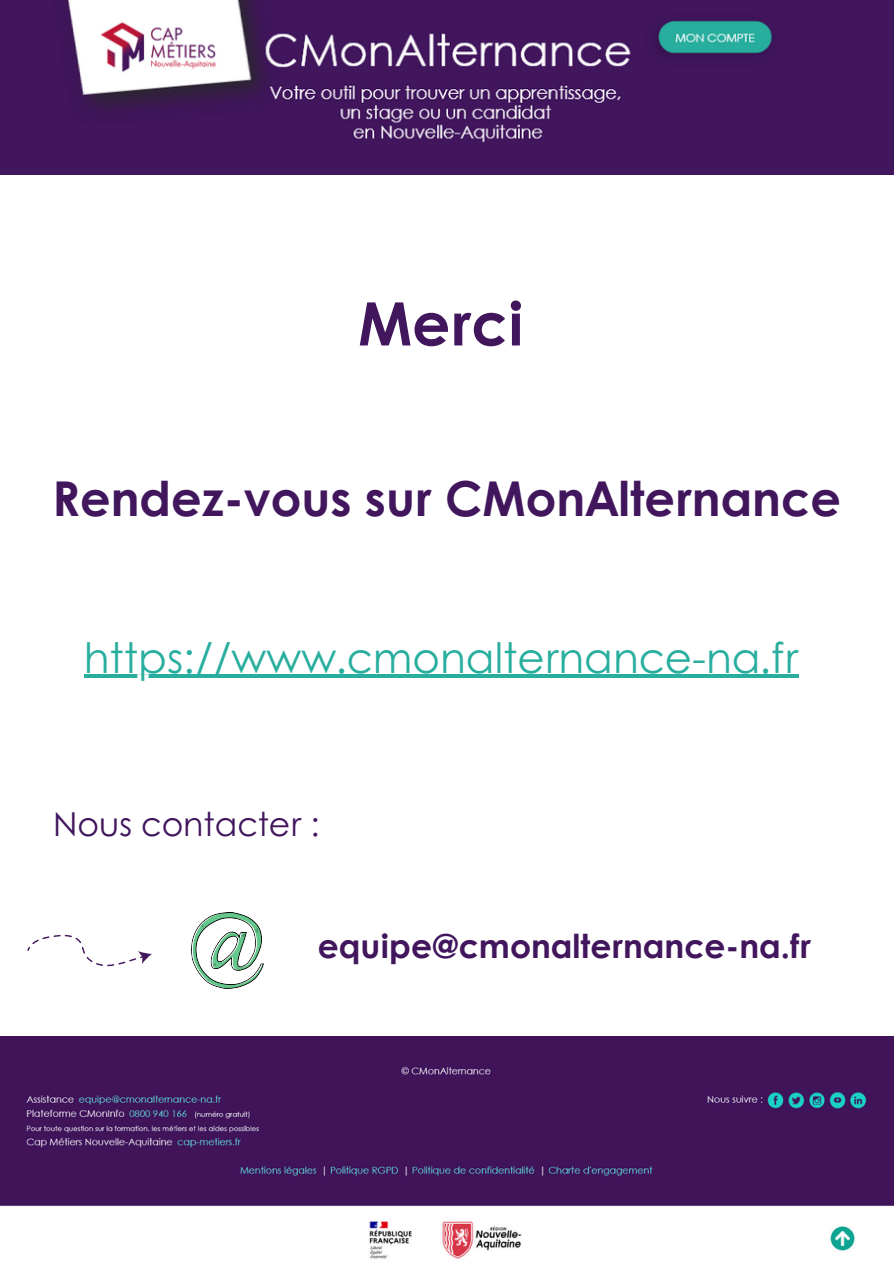
<style>
.page{position:relative;width:894px;height:1264px;background:#fff}
.page>*{position:absolute;margin:0;border:0;box-sizing:border-box;transform-origin:0 0}
.t1{font:700 60px "Century Gothic";color:#41165d}
.t2{font:700 48px "Century Gothic";color:#41165d}
.t3{font:42px "Century Gothic";color:#28ae9e}
.t4{font:700 33px "Century Gothic";color:#41165d}
.t5{font:33px "Century Gothic";color:#41165d}
</style>
<div class="page">
<svg style="left:27px;top:934px;width:125px;height:32px"></svg>
<img style="left:191px;top:912px;width:72px;height:76px">
<img style="left:0;top:1px;width:893px;height:173px">
<hr style="left:84px;top:674px;width:714px;height:4px;background:#28ae9e">
<img style="left:0;top:1036px;width:893px;height:223px">
<h1 class="t1" style="left:358px;top:278px;width:167px">Merci</h1>
<h2 class="t2" style="left:53px;top:462px;width:789px">Rendez-vous sur CMonAlternance</h2>
<h3 class="t3" style="left:84px;top:625px;width:715px">https://www.cmonalternance-na.fr</h3>
<p class="t5" style="left:53px;top:799px;width:268px">Nous contacter :</p>
<p class="t4" style="left:318px;top:921px;width:494px">equipe@cmonalternance-na.fr</p>
</div>
